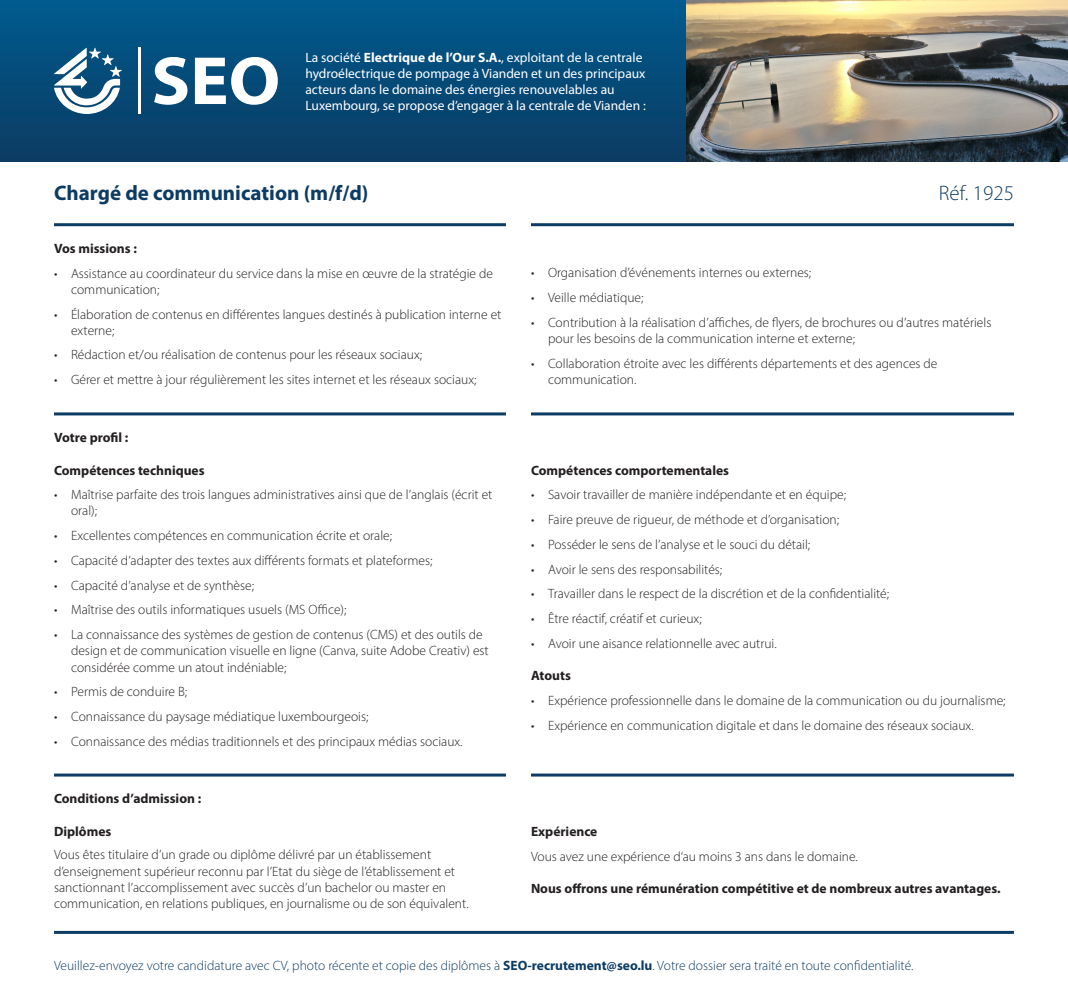
<style>
.page{position:relative;width:1068px;height:1000px;background:#fff}
.page>*{position:absolute;margin:0;border:0;box-sizing:border-box;transform-origin:0 0}
.t1{font:700 21px "Myriad Pro";color:#0c3b63}
.t2{font:300 21px "Myriad Pro";color:#0c3b63}
.t3{font:300 13.5px/16.2px "Myriad Pro";color:#231f20}
.t4{font:13.5px/16.2px "Myriad Pro";color:#fff}
.t5{font:700 13.5px "Myriad Pro";color:#231f20}
.t6{font:300 13.5px "Myriad Pro";color:#0c3b63}
.s1{font-weight:700}
</style>
<div class="page">
<div style="left:0;top:0;width:1067px;height:162px;background:linear-gradient(to bottom,#005b8f,#0c3b63)"></div>
<svg style="left:54px;top:48px;width:68px;height:66px"></svg>
<svg style="left:154px;top:57px;width:33px;height:48px"></svg>
<svg style="left:195px;top:57px;width:83px;height:48px"></svg>
<hr style="left:138px;top:48px;width:2px;height:66px;background:#fff">
<hr style="left:54px;top:223px;width:452px;height:3px;background:#0c3b63">
<hr style="left:54px;top:412px;width:452px;height:3px;background:#0c3b63">
<hr style="left:54px;top:773px;width:452px;height:3px;background:#0c3b63">
<hr style="left:54px;top:930px;width:959px;height:3px;background:#0c3b63">
<hr style="left:531px;top:223px;width:482px;height:3px;background:#0c3b63">
<hr style="left:531px;top:412px;width:482px;height:3px;background:#0c3b63">
<hr style="left:531px;top:773px;width:482px;height:3px;background:#0c3b63">
<img style="left:686px;top:0;width:381px;height:162px">
<p class="t4" style="left:305px;top:49px;width:342px">La société <span class="s1">Electrique de l’Our S.A.</span>, exploitant de la centrale hydroélectrique de pompage à Vianden et un des principaux acteurs dans le domaine des énergies renouvelables au Luxembourg, se propose d’engager à la centrale de Vianden :</p>
<h1 class="t1" style="left:54px;top:179px;width:316px">Chargé de communication (m/f/d)</h1>
<h1 class="t2" style="left:938px;top:181px;width:77px">Réf. 1925</h1>
<p class="t5" style="left:54px;top:239px;width:84px">Vos missions :</p>
<p class="t3" style="left:71px;top:265px;width:423px;text-indent:-17px">• Assistance au coordinateur du service dans la mise en œuvre de la stratégie de communication;</p>
<p class="t3" style="left:71px;top:306px;width:432px;text-indent:-17px">• Élaboration de contenus en différentes langues destinés à publication interne et externe;</p>
<p class="t3" style="left:54px;top:346px;width:369px">• Rédaction et/ou réalisation de contenus pour les réseaux sociaux;</p>
<p class="t3" style="left:54px;top:371px;width:424px">• Gérer et mettre à jour régulièrement les sites internet et les réseaux sociaux;</p>
<p class="t3" style="left:531px;top:264px;width:282px">• Organisation d’événements internes ou externes;</p>
<p class="t3" style="left:531px;top:289px;width:114px">• Veille médiatique;</p>
<p class="t3" style="left:548px;top:314px;width:445px;text-indent:-17px">• Contribution à la réalisation d’affiches, de flyers, de brochures ou d’autres matériels pour les besoins de la communication interne et externe;</p>
<p class="t3" style="left:548px;top:355px;width:391px;text-indent:-17px">• Collaboration étroite avec les différents départements et des agences de communication.</p>
<p class="t5" style="left:54px;top:428px;width:76px">Votre profil :</p>
<p class="t5" style="left:54px;top:461px;width:152px">Compétences techniques</p>
<p class="t3" style="left:71px;top:486px;width:423px;text-indent:-17px">• Maîtrise parfaite des trois langues administratives ainsi que de l’anglais (écrit et oral);</p>
<p class="t3" style="left:54px;top:527px;width:339px">• Excellentes compétences en communication écrite et orale;</p>
<p class="t3" style="left:54px;top:552px;width:380px">• Capacité d’adapter des textes aux différents formats et plateformes;</p>
<p class="t3" style="left:54px;top:576px;width:201px">• Capacité d’analyse et de synthèse;</p>
<p class="t3" style="left:54px;top:601px;width:294px">• Maîtrise des outils informatiques usuels (MS Office);</p>
<p class="t3" style="left:71px;top:626px;width:419px;text-indent:-17px">• La connaissance des systèmes de gestion de contenus (CMS) et des outils de design et de communication visuelle en ligne (Canva, suite Adobe Creativ) est considérée comme un atout indéniable;</p>
<p class="t3" style="left:54px;top:683px;width:135px">• Permis de conduire B;</p>
<p class="t3" style="left:54px;top:708px;width:316px">• Connaissance du paysage médiatique luxembourgeois;</p>
<p class="t3" style="left:54px;top:732px;width:410px">• Connaissance des médias traditionnels et des principaux médias sociaux.</p>
<p class="t5" style="left:54px;top:789px;width:149px">Conditions d’admission :</p>
<p class="t5" style="left:54px;top:822px;width:59px">Diplômes</p>
<p class="t3" style="left:54px;top:846px;width:416px">Vous êtes titulaire d’un grade ou diplôme délivré par un établissement d’enseignement supérieur reconnu par l’Etat du siège de l’établissement et sanctionnant l’accomplissement avec succès d’un bachelor ou master en communication, en relations publiques, en journalisme ou de son équivalent.</p>
<p class="t5" style="left:531px;top:461px;width:200px">Compétences comportementales</p>
<p class="t3" style="left:531px;top:486px;width:316px">• Savoir travailler de manière indépendante et en équipe;</p>
<p class="t3" style="left:531px;top:511px;width:309px">• Faire preuve de rigueur, de méthode et d’organisation;</p>
<p class="t3" style="left:531px;top:536px;width:281px">• Posséder le sens de l’analyse et le souci du détail;</p>
<p class="t3" style="left:531px;top:560px;width:193px">• Avoir le sens des responsabilités;</p>
<p class="t3" style="left:531px;top:585px;width:359px">• Travailler dans le respect de la discrétion et de la confidentialité;</p>
<p class="t3" style="left:531px;top:610px;width:172px">• Être réactif, créatif et curieux;</p>
<p class="t3" style="left:531px;top:635px;width:247px">• Avoir une aisance relationnelle avec autrui.</p>
<p class="t5" style="left:531px;top:666px;width:41px">Atouts</p>
<p class="t3" style="left:531px;top:692px;width:476px">• Expérience professionnelle dans le domaine de la communication ou du journalisme;</p>
<p class="t3" style="left:531px;top:716px;width:444px">• Expérience en communication digitale et dans le domaine des réseaux sociaux.</p>
<p class="t5" style="left:531px;top:822px;width:68px">Expérience</p>
<p class="t3" style="left:531px;top:848px;width:328px">Vous avez une expérience d‘au moins 3 ans dans le domaine.</p>
<p class="t5" style="left:531px;top:879px;width:471px">Nous offrons une rémunération compétitive et de nombreux autres avantages.</p>
<p class="t6" style="left:54px;top:956px;width:860px">Veuillez-envoyez votre candidature avec CV, photo récente et copie des diplômes à <span class="s1">SEO-recrutement@seo.lu</span>. Votre dossier sera traité en toute confidentialité.</p>
</div>
